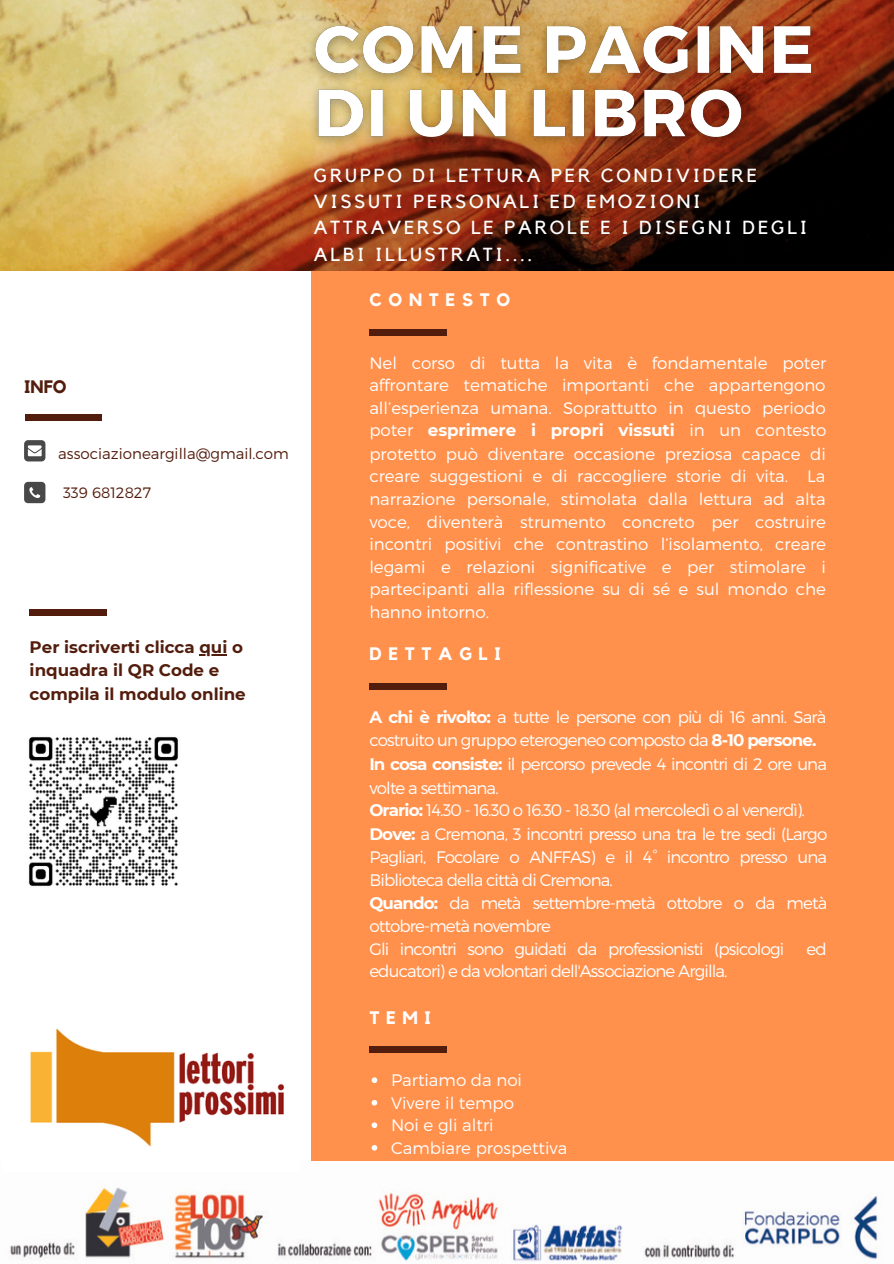
<style>
.page{position:relative;width:894px;height:1264px;background:#fff}
.page>*{position:absolute;margin:0;border:0;box-sizing:border-box;transform-origin:0 0}
.t1{font:18.9px/26.2px "Kollektif";letter-spacing:.145em;color:#fff}
.t2{font:700 18px "Kollektif";letter-spacing:.37em;color:#fff}
.t3{font:700 18px "Kollektif";color:#531d0d}
.t4{font:300 16.65px/22.6px "Montserrat";letter-spacing:-.05em;color:#fff;text-align:justify}
.t5{font:700 16.65px/23.7px "Montserrat";color:#531d0d}
.t6{font:300 16.65px/22.5px "Montserrat";color:#fff}
.t7{font:300 15px "Montserrat";color:#531d0d}
.s1{font-weight:700}
</style>
<div class="page">
<div style="left:311px;top:238px;width:582px;height:974px;background:#ff914d"></div>
<div style="left:369px;top:329px;width:78px;height:6px;background:#531d0d"></div>
<div style="left:369px;top:682px;width:78px;height:7px;background:#531d0d"></div>
<svg style="left:371px;top:1077px;width:6px;height:5px"></svg>
<svg style="left:371px;top:1099px;width:6px;height:6px"></svg>
<svg style="left:371px;top:1122px;width:6px;height:6px"></svg>
<svg style="left:371px;top:1145px;width:6px;height:5px"></svg>
<div style="left:369px;top:1046px;width:78px;height:7px;background:#531d0d"></div>
<img style="left:0;top:0;width:893px;height:270px">
<svg style="left:199px;top:654px;width:28px;height:1px"></svg>
<div style="left:30px;top:609px;width:77px;height:6px;background:#531d0d"></div>
<img style="left:10px;top:1161px;width:883px;height:102px">
<img style="left:10px;top:1028px;width:290px;height:143px">
<div style="left:26px;top:413px;width:76px;height:7px;background:#531d0d"></div>
<svg style="left:24px;top:440px;width:21px;height:21px"></svg>
<svg style="left:24px;top:482px;width:21px;height:21px"></svg>
<img style="left:28px;top:736px;width:151px;height:151px">
<img style="left:297px;top:0;width:535px;height:168px">
<p class="t3" style="left:24px;top:379px;width:44px">INFO</p>
<p class="t7" style="left:58px;top:443px;width:232px">associazioneargilla@gmail.com</p>
<p class="t7" style="left:63px;top:483px;width:89px">339 6812827</p>
<p class="t5" style="left:30px;top:635px;width:217px">Per iscriverti clicca qui o inquadra il QR Code e compila il modulo online</p>
<p class="t1" style="left:314px;top:163px;width:494px">GRUPPO DI LETTURA PER CONDIVIDERE<br>VISSUTI PERSONALI ED EMOZIONI<br>ATTRAVERSO LE PAROLE E I DISEGNI DEGLI<br>ALBI ILLUSTRATI....</p>
<p class="t2" style="left:369px;top:291px;width:142px">CONTESTO</p>
<p class="t4" style="left:369px;top:350px;width:458px">Nel corso di tutta la vita è fondamentale poter affrontare tematiche importanti che appartengono all’esperienza umana. Soprattutto in questo periodo poter <span class="s1">esprimere i propri vissuti</span> in un contesto protetto può diventare occasione preziosa capace di creare suggestioni e di raccogliere storie di vita. La narrazione personale, stimolata dalla lettura ad alta voce, diventerà strumento concreto per costruire incontri positivi che contrastino l’isolamento, creare legami e relazioni significative e per stimolare i partecipanti alla riflessione su di sé e sul mondo che hanno intorno.</p>
<p class="t2" style="left:369px;top:645px;width:133px">DETTAGLI</p>
<p class="t4" style="left:369px;top:704px;width:459px;line-height:23.2px;text-align:left"><span class="s1">A chi è rivolto:</span> a tutte le persone con più di 16 anni. Sarà costruito un gruppo eterogeneo composto da <span class="s1">8-10 persone.<br>In cosa consiste:</span> il percorso prevede 4 incontri di 2 ore una volte a settimana.<br><span class="s1">Orario:</span> 14.30 - 16.30 o 16.30 - 18.30 (al mercoledì o al venerdì).<br><span class="s1">Dove:</span> a Cremona, 3 incontri presso una tra le tre sedi (Largo Pagliari, Focolare o ANFFAS) e il 4° incontro presso una Biblioteca della città di Cremona.<br><span class="s1">Quando:</span> da metà settembre-metà ottobre o da metà ottobre-metà novembre<br>Gli incontri sono guidati da professionisti (psicologi</p>
<p class="t4" style="left:806px;top:936px;width:22px">ed</p>
<p class="t4" style="left:369px;top:959px;width:359px">educatori) e da volontari dell'Associazione Argilla.</p>
<p class="t2" style="left:369px;top:1009px;width:63px">TEMI</p>
<p class="t6" style="left:391px;top:1068px;width:178px">Partiamo da noi<br>Vivere il tempo<br>Noi e gli altri<br>Cambiare prospettiva</p>
</div>
